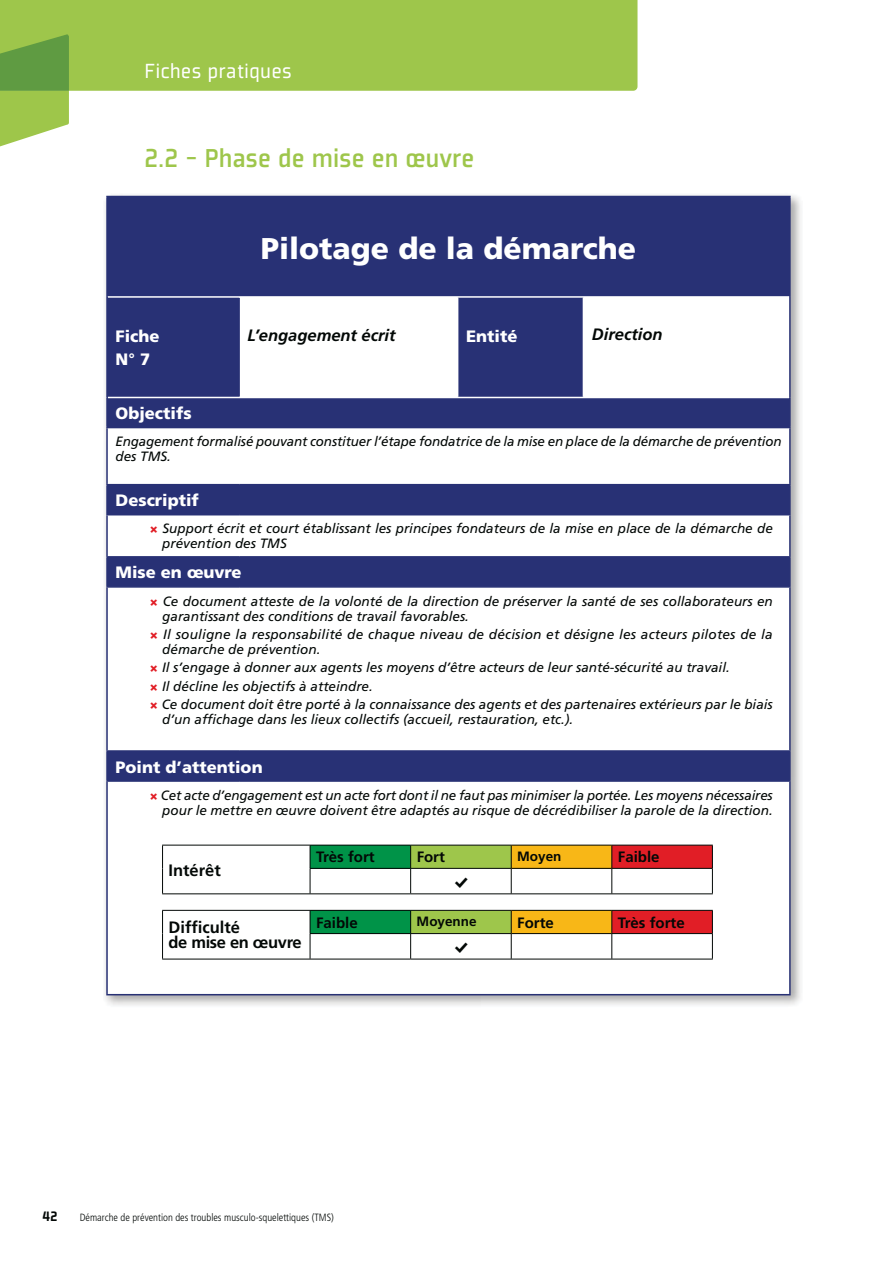
<style>
.page{position:relative;width:893px;height:1263px;background:#fff}
.page>*{position:absolute;margin:0;border:0;box-sizing:border-box;transform-origin:0 0}
.t1{font:900 30px "Frutiger";color:#fff}
.t2{font:500 28.5px "Plexes";color:#9ec64b}
.t3{font:22.5px "Plexes";color:#fff}
.t4{font:18px "Modern Pictograms";color:#030806}
.t5{font:900 16.5px/23.5px "Frutiger";color:#fff}
.t6{font:italic 700 16.5px "Frutiger";color:#030806}
.t7{font:700 16.5px/15px "Frutiger";letter-spacing:-.02em;color:#030806}
.t8{font:700 16.5px "Frutiger";color:#030806}
.t9{font:700 15px "Frutiger";color:#030806}
.t10{font:900 15px "Plexes";color:#030806}
.t11{font:italic 13.5px/15px "Frutiger";color:#030806}
.t12{font:700 13.5px "Frutiger";color:#030806}
.t13{font:300 condensed 10.5px "Frutiger";color:#030806}
.s1{font-family:"Modern Pictograms";font-style:normal;color:#e11e26}
</style>
<div class="page">
<div style="left:0;top:0;width:637px;height:91px;background:#9ec64b"></div>
<svg style="left:0;top:34px;width:69px;height:112px;background:#8cb958"></svg>
<img style="left:105px;top:195px;width:696px;height:811px">
<div style="left:107px;top:197px;width:683px;height:100px;background:#283175"></div>
<svg style="left:108px;top:298px;width:681px;height:696px"></svg>
<hr style="left:106px;top:196px;width:685px;height:1px;background:#283175">
<hr style="left:457px;top:298px;width:1px;height:99px;background:#fff">
<hr style="left:238px;top:298px;width:2px;height:99px;background:#283175">
<hr style="left:106px;top:197px;width:2px;height:100px;background:#283175">
<hr style="left:789px;top:197px;width:2px;height:100px;background:#283175">
<hr style="left:108px;top:296px;width:681px;height:2px;background:#fff">
<hr style="left:108px;top:397px;width:681px;height:1px;background:#fff">
<hr style="left:789px;top:297px;width:2px;height:100px;background:#283175">
<hr style="left:106px;top:297px;width:2px;height:100px;background:#283175">
<hr style="left:583px;top:298px;width:1px;height:99px;background:#fff">
<hr style="left:106px;top:397px;width:2px;height:30px;background:#283175">
<hr style="left:789px;top:397px;width:2px;height:30px;background:#283175">
<hr style="left:106px;top:428px;width:2px;height:56px;background:#283175">
<hr style="left:789px;top:428px;width:2px;height:56px;background:#283175">
<hr style="left:106px;top:484px;width:133px;height:1px;background:#283175">
<hr style="left:106px;top:485px;width:2px;height:29px;background:#283175">
<hr style="left:239px;top:484px;width:552px;height:1px;background:#283175">
<hr style="left:789px;top:485px;width:2px;height:29px;background:#283175">
<hr style="left:106px;top:514px;width:133px;height:1px;background:#283175">
<hr style="left:106px;top:515px;width:2px;height:41px;background:#283175">
<hr style="left:239px;top:514px;width:552px;height:1px;background:#283175">
<hr style="left:789px;top:515px;width:2px;height:41px;background:#283175">
<hr style="left:106px;top:556px;width:133px;height:2px;background:#283175">
<hr style="left:106px;top:558px;width:2px;height:28px;background:#283175">
<hr style="left:239px;top:556px;width:552px;height:2px;background:#283175">
<hr style="left:789px;top:558px;width:2px;height:28px;background:#283175">
<hr style="left:106px;top:586px;width:133px;height:2px;background:#283175">
<hr style="left:106px;top:588px;width:2px;height:162px;background:#283175">
<hr style="left:239px;top:586px;width:552px;height:2px;background:#283175">
<hr style="left:789px;top:588px;width:2px;height:162px;background:#283175">
<hr style="left:106px;top:750px;width:133px;height:2px;background:#283175">
<hr style="left:106px;top:752px;width:2px;height:28px;background:#283175">
<hr style="left:239px;top:750px;width:552px;height:2px;background:#283175">
<hr style="left:789px;top:752px;width:2px;height:28px;background:#283175">
<hr style="left:106px;top:780px;width:133px;height:2px;background:#283175">
<hr style="left:106px;top:782px;width:2px;height:212px;background:#283175">
<hr style="left:239px;top:780px;width:552px;height:2px;background:#283175">
<hr style="left:789px;top:782px;width:2px;height:212px;background:#283175">
<hr style="left:106px;top:994px;width:685px;height:1px;background:#283175">
<hr style="left:106px;top:427px;width:685px;height:1px;background:#283175">
<div style="left:310px;top:845px;width:101px;height:23px;background:#009348"></div>
<div style="left:511px;top:845px;width:101px;height:23px;background:#f8b717"></div>
<div style="left:310px;top:910px;width:101px;height:24px;background:#009348"></div>
<div style="left:511px;top:910px;width:101px;height:24px;background:#f8b717"></div>
<hr style="left:162px;top:845px;width:148px;height:1px;background:#030806">
<hr style="left:310px;top:845px;width:101px;height:1px;background:#030806">
<hr style="left:511px;top:845px;width:101px;height:1px;background:#030806">
<svg style="left:162px;top:846px;width:1px;height:47px"></svg>
<hr style="left:310px;top:868px;width:101px;height:1px;background:#030806">
<svg style="left:310px;top:846px;width:1px;height:47px"></svg>
<hr style="left:511px;top:868px;width:101px;height:1px;background:#030806">
<hr style="left:162px;top:893px;width:249px;height:1px;background:#030806">
<hr style="left:411px;top:893px;width:302px;height:1px;background:#030806">
<hr style="left:162px;top:910px;width:148px;height:1px;background:#030806">
<hr style="left:310px;top:910px;width:101px;height:1px;background:#030806">
<hr style="left:511px;top:910px;width:101px;height:1px;background:#030806">
<svg style="left:162px;top:911px;width:1px;height:48px"></svg>
<hr style="left:310px;top:933px;width:101px;height:1px;background:#030806">
<svg style="left:310px;top:911px;width:1px;height:48px"></svg>
<hr style="left:511px;top:933px;width:101px;height:1px;background:#030806">
<svg style="left:410px;top:845px;width:102px;height:114px"></svg>
<svg style="left:611px;top:845px;width:102px;height:114px"></svg>
<hr style="left:162px;top:959px;width:249px;height:1px;background:#030806">
<hr style="left:411px;top:959px;width:302px;height:1px;background:#030806">
<h3 class="t3" style="left:145px;top:63px;width:149px">Fiches pratiques</h3>
<h2 class="t2" style="left:145px;top:148px;width:331px">2.2 - Phase de mise en œuvre</h2>
<h1 class="t1" style="left:261px;top:237px;width:377px">Pilotage de la démarche</h1>
<p class="t5" style="left:116px;top:326px;width:46px">Fiche<br>N° 7</p>
<p class="t6" style="left:248px;top:329px;width:149px">L’engagement écrit</p>
<p class="t5" style="left:466px;top:326px;width:53px">Entité</p>
<p class="t6" style="left:592px;top:327px;width:72px">Direction</p>
<p class="t5" style="left:116px;top:403px;width:78px">Objectifs</p>
<p class="t11" style="left:116px;top:435px;width:667px">Engagement formalisé pouvant constituer l’étape fondatrice de la mise en place de la démarche de prévention des TMS.</p>
<p class="t5" style="left:116px;top:490px;width:85px">Descriptif</p>
<p class="t11" style="left:162px;top:522px;width:612px;text-indent:-13px"><span class="s1">X</span> Support écrit et court établissant les principes fondateurs de la mise en place de la démarche de prévention des TMS</p>
<p class="t5" style="left:116px;top:562px;width:128px">Mise en œuvre</p>
<p class="t11" style="left:162px;top:594px;width:612px;text-indent:-13px"><span class="s1">X</span> Ce document atteste de la volonté de la direction de préserver la santé de ses collaborateurs en garantissant des conditions de travail favorables.</p>
<p class="t11" style="left:162px;top:628px;width:612px;text-indent:-13px"><span class="s1">X</span> Il souligne la responsabilité de chaque niveau de décision et désigne les acteurs pilotes de la démarche de prévention.</p>
<p class="t11" style="left:150px;top:659px;width:625px;line-height:18.5px"><span class="s1">X</span> Il s’engage à donner aux agents les moyens d’être acteurs de leur santé-sécurité au travail.<br><span class="s1">X</span> Il décline les objectifs à atteindre.<br><span class="s1">X</span> Ce document doit être porté à la connaissance des agents et des partenaires extérieurs par le biais</p>
<p class="t11" style="left:162px;top:713px;width:412px">d’un affichage dans les lieux collectifs (accueil, restauration, etc.).</p>
<p class="t5" style="left:116px;top:756px;width:149px">Point d’attention</p>
<p class="t11" style="left:150px;top:789px;width:625px;text-align:right"><span class="s1">X</span> Cet acte d’engagement est un acte fort dont il ne faut pas minimiser la portée. Les moyens nécessaires pour le mettre en œuvre doivent être adaptés au risque de décrédibiliser la parole de la direction.</p>
<p class="t8" style="left:169px;top:863px;width:54px">Intérêt</p>
<p class="t9" style="left:316px;top:851px;width:60px">Très fort</p>
<p class="t9" style="left:417px;top:851px;width:30px">Fort</p>
<p class="t12" style="left:517px;top:851px;width:46px">Moyen</p>
<p class="t9" style="left:618px;top:851px;width:43px">Faible</p>
<h3 class="t4" style="left:453px;top:874px;width:16px">%</h3>
<p class="t7" style="left:169px;top:921px;width:135px">Difficulté<br>de mise en œuvre</p>
<p class="t9" style="left:316px;top:916px;width:43px">Faible</p>
<p class="t12" style="left:417px;top:916px;width:61px">Moyenne</p>
<p class="t9" style="left:517px;top:916px;width:38px">Forte</p>
<p class="t9" style="left:618px;top:916px;width:68px">Très forte</p>
<h3 class="t4" style="left:453px;top:939px;width:16px">%</h3>
<p class="t10" style="left:43px;top:1207px;width:16px">42</p>
<p class="t13" style="left:80px;top:1213px;width:256px">Démarche de prévention des troubles musculo-squelettiques (TMS)</p>
</div>
